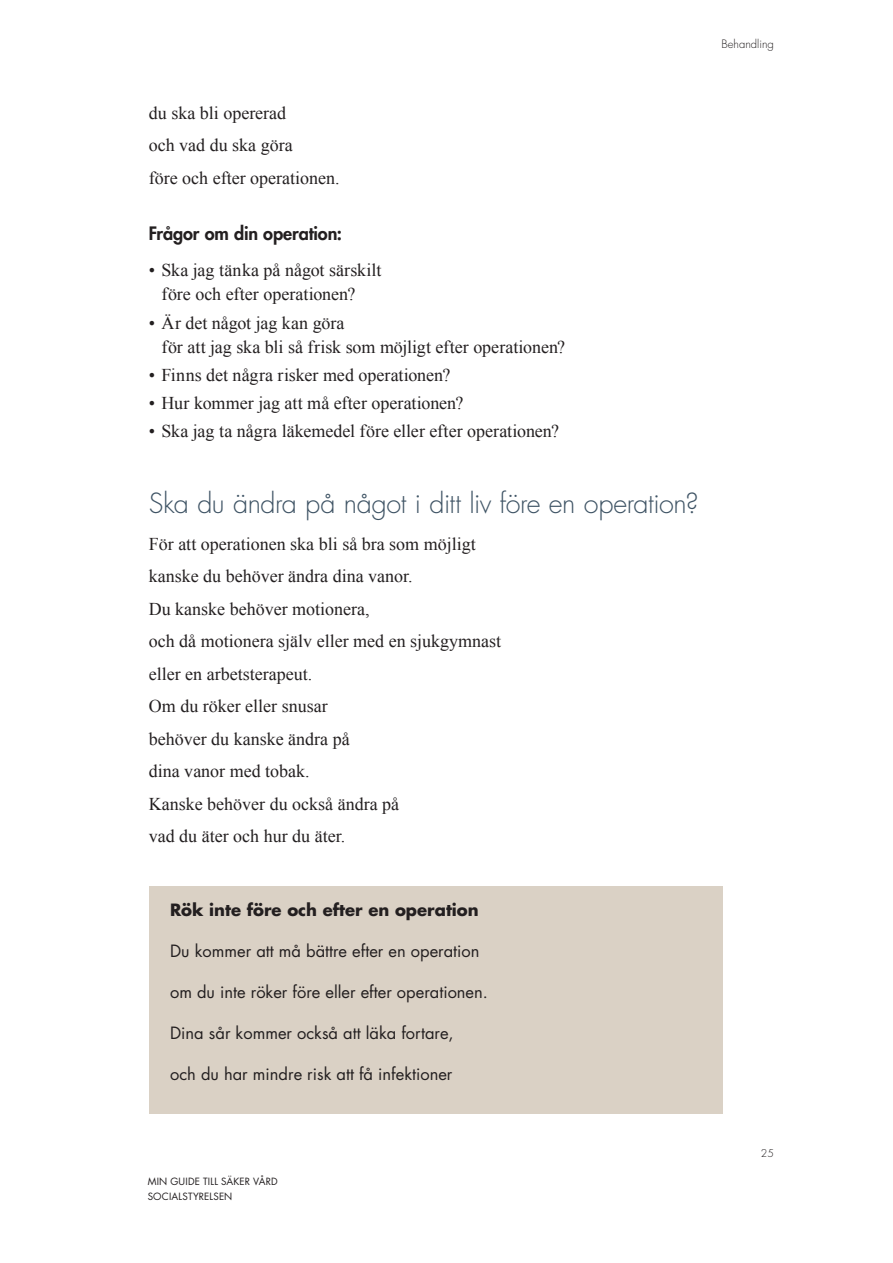
<style>
.page{position:relative;width:893px;height:1263px;background:#fff}
.page>*{position:absolute;margin:0;border:0;box-sizing:border-box;transform-origin:0 0}
.Rubrik_2{font:300 27px "Futura Std";letter-spacing:-.015em;color:#3e5364}
.brödtext{font:18px/24px "Times New Roman";color:#231f20}
.Rubrik_3{font:800 18px "Futura Std";letter-spacing:-.005em;color:#231f20}
.faktaruta{font:16.5px "Futura Std";color:#231f20}
.faktaruta-2{font:700 16.5px "Futura Std";color:#231f20}
.t1{font:300 11.25px "Futura Std";color:#231f20}
.t2{font:300 10.5px "Futura Std";color:#231f20}
.t3{font:9.75px/14.5px "Futura Std";letter-spacing:.02em;color:#231f20}
</style>
<div class="page">
<div style="left:149px;top:887px;width:574px;height:227px;background:#dad1c5"></div>
<p class="brödtext" style="left:149px;top:100px;width:139px">du ska bli opererad</p>
<p class="brödtext" style="left:149px;top:133px;width:145px">och vad du ska göra</p>
<p class="brödtext" style="left:149px;top:165px;width:192px">före och efter operationen.</p>
<p class="Rubrik_3" style="left:149px;top:222px;width:195px">Frågor om din operation:</p>
<p class="brödtext" style="left:162px;top:258px;width:221px;text-indent:-13px">• Ska jag tänka på något särskilt före och efter operationen?</p>
<p class="brödtext" style="left:162px;top:310px;width:405px;text-indent:-13px">• Är det något jag kan göra<br>för att jag ska bli så frisk som möjligt efter operationen?</p>
<p class="brödtext" style="left:149px;top:363px;width:303px">• Finns det några risker med operationen?</p>
<p class="brödtext" style="left:149px;top:391px;width:316px">• Hur kommer jag att må efter operationen?</p>
<p class="brödtext" style="left:149px;top:419px;width:412px">• Ska jag ta några läkemedel före eller efter operationen?</p>
<p class="Rubrik_2" style="left:149px;top:486px;width:551px">Ska du ändra på något i ditt liv före en operation?</p>
<p class="brödtext" style="left:149px;top:531px;width:328px">För att operationen ska bli så bra som möjligt</p>
<p class="brödtext" style="left:149px;top:564px;width:265px">kanske du behöver ändra dina vanor.</p>
<p class="brödtext" style="left:149px;top:596px;width:222px">Du kanske behöver motionera,</p>
<p class="brödtext" style="left:149px;top:629px;width:354px">och då motionera själv eller med en sjukgymnast</p>
<p class="brödtext" style="left:149px;top:661px;width:165px">eller en arbetsterapeut.</p>
<p class="brödtext" style="left:149px;top:694px;width:180px">Om du röker eller snusar</p>
<p class="brödtext" style="left:149px;top:726px;width:202px">behöver du kanske ändra på</p>
<p class="brödtext" style="left:149px;top:759px;width:162px">dina vanor med tobak.</p>
<p class="brödtext" style="left:149px;top:791px;width:252px">Kanske behöver du också ändra på</p>
<p class="brödtext" style="left:149px;top:824px;width:198px">vad du äter och hur du äter.</p>
<p class="faktaruta-2" style="left:170px;top:898px;width:310px">Rök inte före och efter en operation</p>
<p class="faktaruta" style="left:170px;top:940px;width:311px">Du kommer att må bättre efter en operation</p>
<p class="faktaruta" style="left:170px;top:981px;width:319px">om du inte röker före eller efter operationen.</p>
<p class="faktaruta" style="left:170px;top:1022px;width:285px">Dina sår kommer också att läka fortare,</p>
<p class="faktaruta" style="left:170px;top:1063px;width:284px">och du har mindre risk att få infektioner</p>
<p class="t1" style="left:721px;top:37px;width:54px">Behandling</p>
<p class="t3" style="left:148px;top:1174px;width:132px">MIN GUIDE TILL SÄKER VÅRD<br>SOCIALSTYRELSEN</p>
<p class="t2" style="left:761px;top:1146px;width:15px">25</p>
</div>
